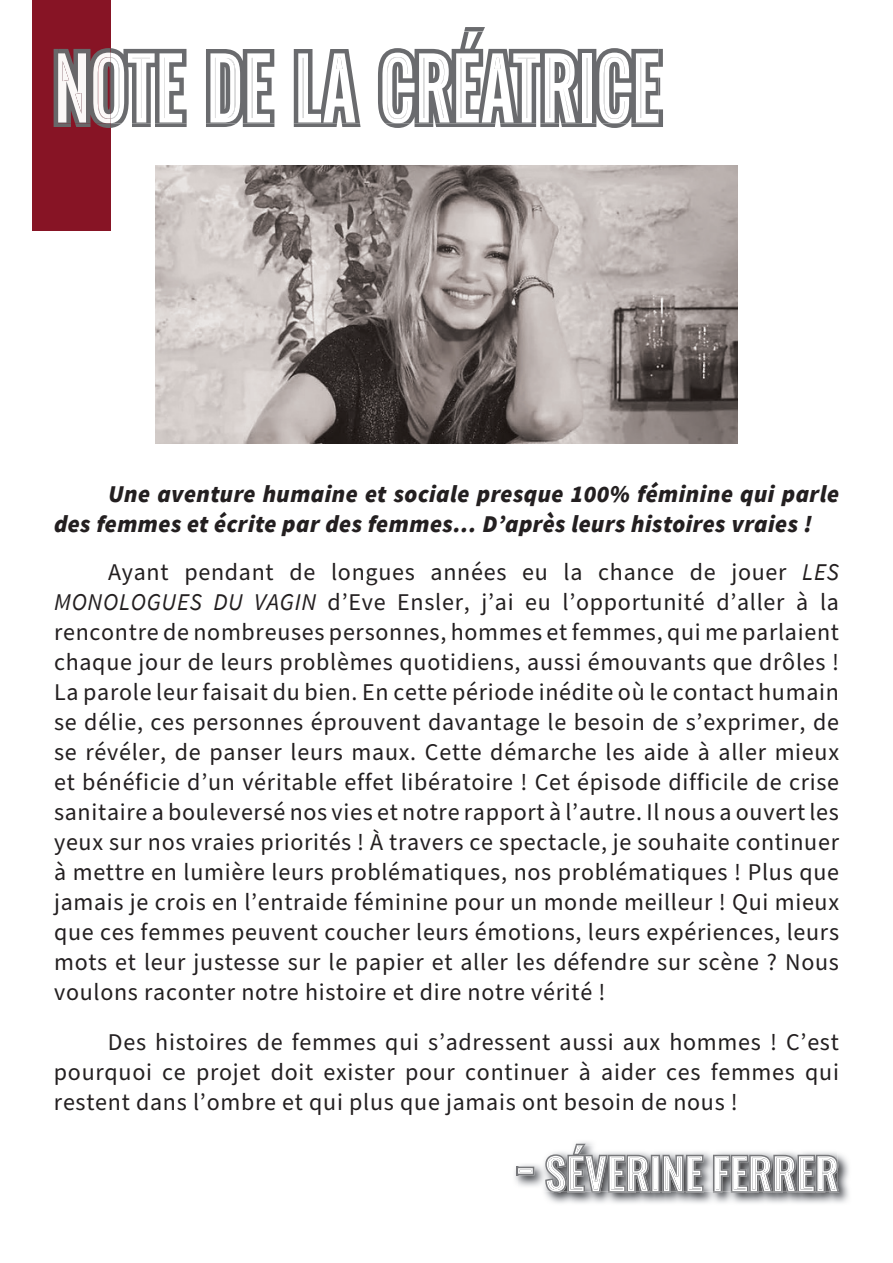
<style>
.page{position:relative;width:893px;height:1263px;background:#fff}
.page>*{position:absolute;margin:0;border:0;box-sizing:border-box;transform-origin:0 0}
.t1{font:500 85.35px "Oswald";color:#fbf8f7;scale:.78 1}
.t2{font:24px/30px "Source Sans Pro";letter-spacing:.03em;color:#231f20;text-align:justify}
.t3{font:italic 900 24px/30px "Source Sans Pro";letter-spacing:.02em;color:#231f20}
.s1{color:#fff}
.s2{font-style:italic}
</style>
<div class="page">
<div style="left:32px;top:0;width:79px;height:230px;background:#871425"></div>
<svg style="left:54px;top:27px;width:609px;height:101px"></svg>
<img style="left:515px;top:1142px;width:334px;height:61px">
<svg style="left:731px;top:1185px;width:108px;height:7px"></svg>
<svg style="left:550px;top:1191px;width:35px;height:2px"></svg>
<img style="left:608px;top:1145px;width:229px;height:46px">
<img style="left:518px;top:1145px;width:49px;height:46px">
<svg style="left:516px;top:1166px;width:2px;height:9px"></svg>
<svg style="left:608px;top:1178px;width:96px;height:14px"></svg>
<img style="left:567px;top:1145px;width:41px;height:46px">
<img style="left:545px;top:1154px;width:22px;height:37px">
<img style="left:815px;top:1155px;width:22px;height:36px">
<img style="left:796px;top:1155px;width:19px;height:36px">
<img style="left:772px;top:1155px;width:24px;height:36px">
<img style="left:713px;top:1155px;width:59px;height:36px">
<img style="left:686px;top:1155px;width:18px;height:36px">
<img style="left:662px;top:1155px;width:22px;height:36px">
<img style="left:651px;top:1155px;width:9px;height:36px">
<img style="left:626px;top:1155px;width:23px;height:36px">
<img style="left:608px;top:1155px;width:18px;height:36px">
<img style="left:822px;top:1159px;width:10px;height:14px">
<img style="left:780px;top:1159px;width:10px;height:14px">
<img style="left:755px;top:1159px;width:10px;height:14px">
<img style="left:633px;top:1159px;width:10px;height:14px">
<img style="left:518px;top:1166px;width:16px;height:9px">
<svg style="left:155px;top:166px;width:583px;height:278px;background:#9e9693"></svg>
<h1 class="t1" style="left:54px;top:43px;width:779px"><span class="s1">NOTE DE LA</span> CRÉATRICE</h1>
<p class="t3" style="left:54px;top:478px;width:786px;text-indent:54px">Une aventure humaine et sociale presque 100% féminine qui parle des femmes et écrite par des femmes... D’après leurs histoires vraies !</p>
<p class="t2" style="left:54px;top:557px;width:787px;text-indent:54px">Ayant pendant de longues années eu la chance de jouer <span class="s2">LES MONOLOGUES DU VAGIN</span> d’Eve Ensler, j’ai eu l’opportunité d’aller à la rencontre de nombreuses personnes, hommes et femmes, qui me parlaient chaque jour de leurs problèmes quotidiens, aussi émouvants que drôles !<br>La parole leur faisait du bien. En cette période inédite où le contact humain se délie, ces personnes éprouvent davantage le besoin de s’exprimer, de se révéler, de panser leurs maux. Cette démarche les aide à aller mieux et bénéficie d’un véritable effet libératoire ! Cet épisode difficile de crise sanitaire a bouleversé nos vies et notre rapport à l’autre. Il nous a ouvert les yeux sur nos vraies priorités ! À travers ce spectacle, je souhaite continuer à mettre en lumière leurs problématiques, nos problématiques ! Plus que jamais je crois en l’entraide féminine pour un monde meilleur ! Qui mieux que ces femmes peuvent coucher leurs émotions, leurs expériences, leurs mots et leur justesse sur le papier et aller les défendre sur scène ? Nous voulons raconter notre histoire et dire notre vérité !</p>
<p class="t2" style="left:54px;top:1028px;width:786px;text-indent:54px">Des histoires de femmes qui s’adressent aussi aux hommes ! C’est pourquoi ce projet doit exister pour continuer à aider ces femmes qui restent dans l’ombre et qui plus que jamais ont besoin de nous !</p>
</div>
